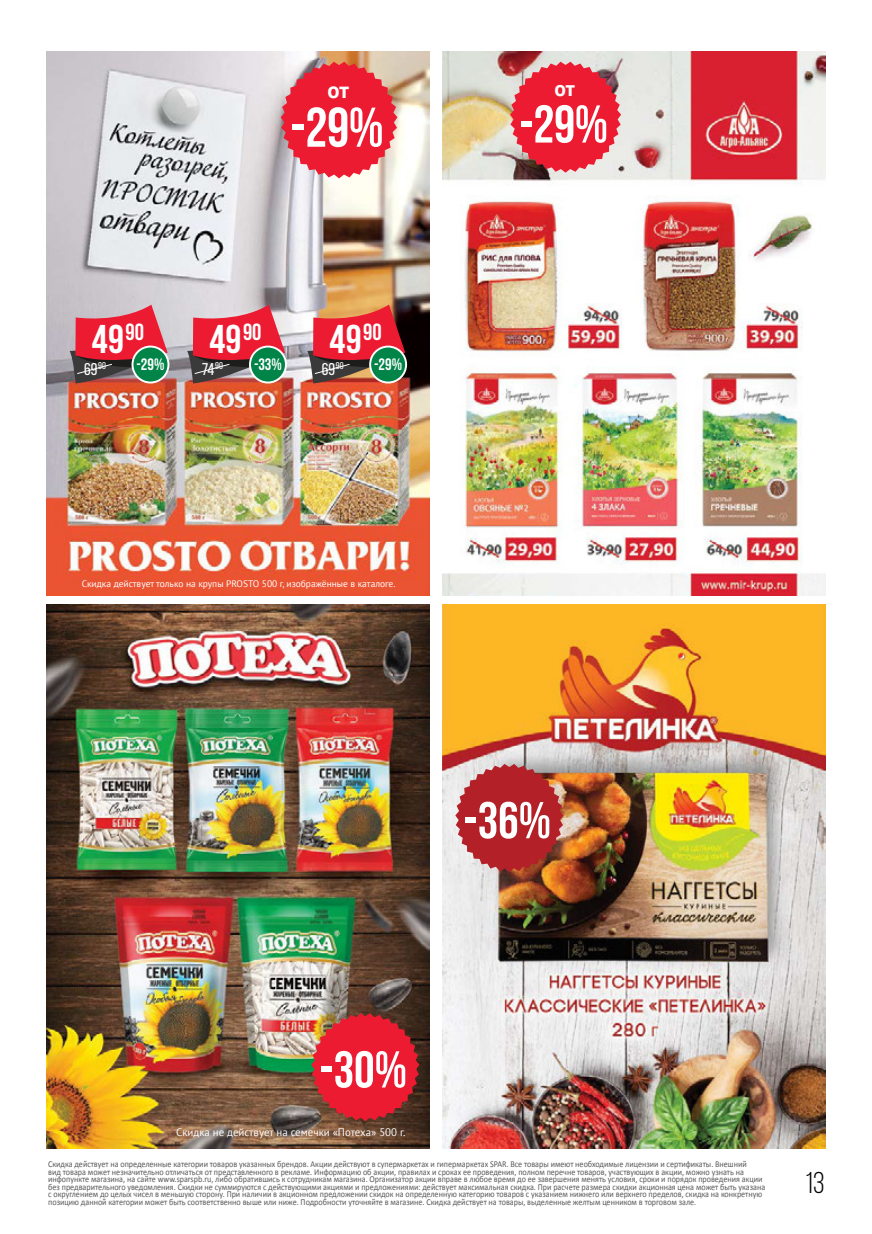
<style>
.page{position:relative;width:872px;height:1234px;background:#fff}
.page>*{position:absolute;margin:0;border:0;box-sizing:border-box;transform-origin:0 0}
.t1{font:700 55.8px "Bebas Neue";color:#fff}
.t2{font:700 53.1px "Bebas Neue";color:#fff}
.t3{font:700 51.75px "Bebas Neue";color:#fff}
.t4{font:700 40.05px "Bebas Neue";color:#fff}
.t5{font:30px "Bebas Neue";color:#000}
.t6{font:700 22.65px "PT Sans";color:#fff}
.t7{font:700 21.6px "PT Sans";color:#fff}
.t8{font:16.95px "Bebas Neue";color:#fff}
.t9{font:700 16.5px "Bebas Neue";color:#fff}
.t10{font:10.95px "PT Sans";color:#fff}
.t11{font:9.45px "PT Sans";color:#fff}
.t12{font:9px/7.5px "Calibri";color:#58595b;scale:.9 1}
</style>
<div class="page">
<img style="left:442px;top:51px;width:383px;height:544px">
<img style="left:47px;top:604px;width:382px;height:544px">
<img style="left:442px;top:604px;width:383px;height:544px">
<svg style="left:510px;top:62px;width:111px;height:111px;background:#e14251"></svg>
<img style="left:311px;top:1012px;width:108px;height:108px">
<img style="left:455px;top:763px;width:108px;height:108px">
<img style="left:47px;top:51px;width:382px;height:544px">
<svg style="left:281px;top:62px;width:116px;height:116px;background:#e74856"></svg>
<div style="left:249px;top:345px;width:38px;height:38px;border:2px solid #fff;border-radius:50%"></div>
<svg style="left:187px;top:304px;width:98px;height:79px;background:#b05c60"></svg>
<div style="left:131px;top:345px;width:38px;height:38px;border:2px solid #fff;border-radius:50%"></div>
<svg style="left:70px;top:304px;width:98px;height:79px;background:#ac595c"></svg>
<div style="left:369px;top:345px;width:38px;height:38px;border:2px solid #fff;border-radius:50%"></div>
<img style="left:307px;top:304px;width:98px;height:79px">
<h3 class="t6" style="left:327px;top:75px;width:23px">от</h3>
<h1 class="t1" style="left:290px;top:97px;width:95px">-29%</h1>
<h3 class="t4" style="left:92px;top:317px;width:54px">49<sup>90</sup></h3>
<h3 class="t8" style="left:84px;top:360px;width:23px">69<sup>90</sup></h3>
<h3 class="t9" style="left:136px;top:355px;width:29px">-29%</h3>
<h3 class="t4" style="left:209px;top:317px;width:54px">49<sup>90</sup></h3>
<h3 class="t8" style="left:202px;top:360px;width:23px">74<sup>90</sup></h3>
<h3 class="t9" style="left:254px;top:355px;width:29px">-33%</h3>
<h3 class="t4" style="left:329px;top:317px;width:54px">49<sup>90</sup></h3>
<h3 class="t8" style="left:322px;top:360px;width:23px">69<sup>90</sup></h3>
<h3 class="t9" style="left:374px;top:355px;width:29px">-29%</h3>
<p class="t11" style="left:82px;top:577px;width:315px">Скидка действует только на крупы PROSTO 500 г, изображённые в каталоге.</p>
<h3 class="t7" style="left:554px;top:74px;width:22px">от</h3>
<h2 class="t2" style="left:519px;top:95px;width:91px">-29%</h2>
<h3 class="t3" style="left:464px;top:791px;width:89px">-36%</h3>
<h3 class="t3" style="left:320px;top:1040px;width:89px">-30%</h3>
<p class="t10" style="left:176px;top:1125px;width:231px">Скидка не действует на семечки «Потеха» 500 г.</p>
<p class="t12" style="left:48px;top:1160px;width:798px">Скидка действует на определенные категории товаров указанных брендов. Акции действуют в супермаркетах и гипермаркетах SPAR. Все товары имеют необходимые лицензии и сертификаты. Внешний<br>вид товара может незначительно отличаться от представленного в рекламе. Информацию об акции, правилах и сроках ее проведения, полном перечне товаров, участвующих в акции, можно узнать на инфопункте магазина, на сайте www.sparspb.ru, либо обратившись к сотрудникам магазина. Организатор акции вправе в любое время до ее завершения менять условия, сроки и порядок проведения акции без предварительного уведомления. Скидки не суммируются с действующими акциями и предложениями: действует максимальная скидка. При расчете размера скидки акционная цена может быть указана с округлением до целых чисел в меньшую сторону. При наличии в акционном предложении скидок на определенную категорию товаров с указанием нижнего или верхнего пределов, скидка на конкретную позицию данной категории может быть соответственно выше или ниже. Подробности уточняйте в магазине. Скидка действует на товары, выделенные желтым ценником в торговом зале.</p>
<h3 class="t5" style="left:804px;top:1166px;width:21px">13</h3>
</div>
